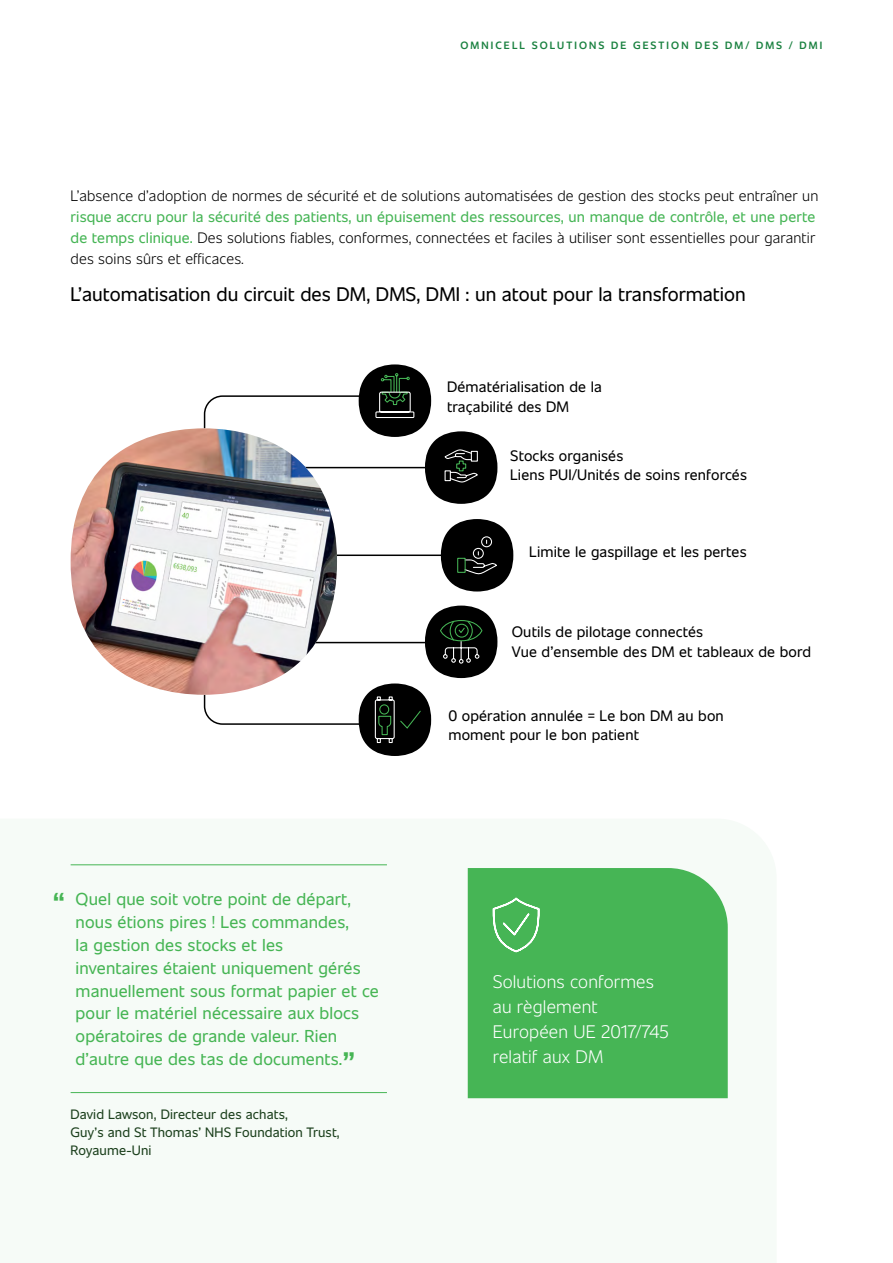
<style>
.page{position:relative;width:893px;height:1263px;background:#fff}
.page>*{position:absolute;margin:0;border:0;box-sizing:border-box;transform-origin:0 0}
.t1{font:19.5px "Unitext";color:#000}
.t2{font:300 18px/25.2px "Unitext";letter-spacing:.01em;color:#fff}
.t3{font:17.1px/22.8px "Unitext";letter-spacing:.01em;color:#46b554}
.t4{font:300 15px/21px "Unitext";letter-spacing:.01em;color:#000;text-align:justify}
.t5{font:15px/19.5px "Unitext";letter-spacing:.01em;color:#000}
.t6{font:13.5px/18px "Unitext";letter-spacing:.01em;color:#1c401d}
.t7{font:600 10.5px "Unitext";letter-spacing:.2em;color:#1a8140}
.s1{font-weight:400;color:#46b555}
.s2{font-size:34.2px}
.s3{font-size:35.1px}
</style>
<div class="page">
<div style="left:468px;top:868px;width:260px;height:230px;background:#46b555"></div>
<hr style="left:71px;top:864px;width:316px;height:1px;background:#46b554">
<hr style="left:71px;top:1092px;width:316px;height:1px;background:#46b555">
<svg style="left:492px;top:896px;width:48px;height:57px;background:#62c06f"></svg>
<hr style="left:243px;top:554px;width:218px;height:2px;background:#000">
<img style="left:71px;top:428px;width:266px;height:267px">
<svg style="left:441px;top:519px;width:72px;height:72px"></svg>
<div style="left:457px;top:558px;width:9px;height:15px;border:1px solid #46b555"></div>
<svg style="left:203px;top:606px;width:294px;height:150px"></svg>
<svg style="left:203px;top:364px;width:294px;height:140px"></svg>
<p class="t7" style="left:460px;top:38px;width:363px">OMNICELL SOLUTIONS DE GESTION DES DM/ DMS / DMI</p>
<p class="t4" style="left:71px;top:184px;width:749px">L’absence d’adoption de normes de sécurité et de solutions automatisées de gestion des stocks peut entraîner un</p>
<p class="t4" style="left:71px;top:205px;width:746px"><span class="s1">risque accru pour la sécurité des patients, un épuisement des ressources, un manque de contrôle, et une perte de temps clinique.</span> Des solutions fiables, conformes, connectées et faciles à utiliser sont essentielles pour garantir des soins sûrs et efficaces.</p>
<h1 class="t1" style="left:71px;top:280px;width:677px">L’automatisation du circuit des DM, DMS, DMI : un atout pour la transformation</h1>
<p class="t5" style="left:447px;top:376px;width:156px">Dématérialisation de la traçabilité des DM</p>
<p class="t5" style="left:510px;top:445px;width:238px">Stocks organisés<br>Liens PUI/Unités de soins renforcés</p>
<p class="t5" style="left:529px;top:541px;width:219px">Limite le gaspillage et les pertes</p>
<p class="t5" style="left:512px;top:621px;width:301px">Outils de pilotage connectés<br>Vue d’ensemble des DM et tableaux de bord</p>
<p class="t3" style="left:76px;top:887px;width:305px;text-indent:-23px"><span class="s2">“</span> Quel que soit votre point de départ, nous étions pires ! Les commandes,<br>la gestion des stocks et les<br>inventaires étaient uniquement gérés manuellement sous format papier et ce pour le matériel nécessaire aux blocs opératoires de grande valeur. Rien d’autre que des tas de documents.<span class="s3">”</span></p>
<p class="t6" style="left:71px;top:1104px;width:271px">David Lawson, Directeur des achats,<br>Guy’s and St Thomas’ NHS Foundation Trust,<br>Royaume-Uni</p>
<p class="t5" style="left:448px;top:705px;width:277px">0 opération annulée = Le bon DM au bon moment pour le bon patient</p>
<p class="t2" style="left:493px;top:967px;width:177px">Solutions conformes au règlement<br>Européen UE 2017/745 relatif aux DM</p>
</div>
